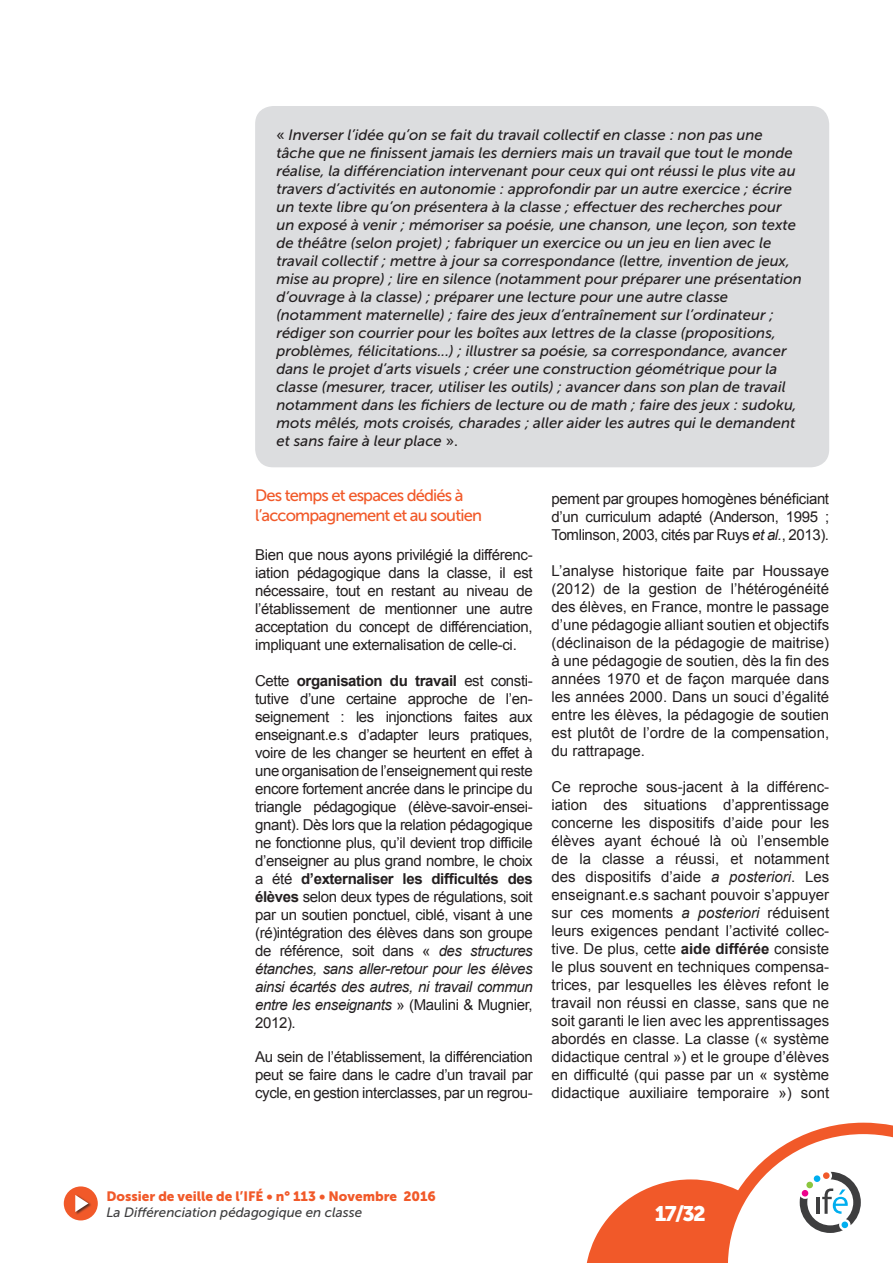
<style>
.page{position:relative;width:893px;height:1263px;background:#fff}
.page>*{position:absolute;margin:0;border:0;box-sizing:border-box;transform-origin:0 0}
.t1{font:21px "Museo Sans 900";color:#fff}
.t2{font:16.5px/19.8px "Museo Sans 500";letter-spacing:-.05em;color:#f15929}
.t3{font:15px/18px "Arial";letter-spacing:-.02em;color:#231f20;text-align:justify}
.t4{font:italic 15px/18px "Museo Sans 500";color:#231f20}
.t5{font:13.5px "Museo Sans 900";color:#f15929}
.t6{font:italic 13.5px "Museo Sans 500";color:#3e3e3f}
.s1{font-style:normal}
.s2{font-weight:700}
.s3{font-style:italic}
</style>
<div class="page">
<div style="left:64px;top:1186px;width:34px;height:34px;background:#f15929;border-radius:50%"></div>
<div style="left:75px;top:1194px;width:16px;height:21px;background:#231f20;opacity:.75"></div>
<svg style="left:75px;top:1195px;width:13px;height:17px"></svg>
<svg style="left:587px;top:1123px;width:306px;height:140px"></svg>
<div style="left:806px;top:1181px;width:7px;height:7px;background:#8bc63e;border-radius:50%"></div>
<div style="left:814px;top:1175px;width:6px;height:7px;background:#00aeef;border-radius:50%"></div>
<div style="left:823px;top:1172px;width:7px;height:7px;background:#f15929;border-radius:50%"></div>
<div style="left:841px;top:1221px;width:7px;height:7px;background:#00aeef;border-radius:50%"></div>
<div style="left:801px;top:1190px;width:7px;height:7px;background:#ed028c;border-radius:50%"></div>
<div style="left:255px;top:106px;width:574px;height:361px;background:#dcdddf;border-radius:18px"></div>
<p class="t4" style="left:276px;top:126px;width:527px"><span class="s1">«</span> Inverser l’idée qu’on se fait du travail collectif en classe : non pas une tâche que ne finissent jamais les derniers mais un travail que tout le monde réalise, la différenciation intervenant pour ceux qui ont réussi le plus vite au travers d’activités en autonomie : approfondir par un autre exercice ; écrire un texte libre qu’on présentera à la classe ; effectuer des recherches pour un exposé à venir ; mémoriser sa poésie, une chanson, une leçon, son texte de théâtre (selon projet) ; fabriquer un exercice ou un jeu en lien avec le travail collectif ; mettre à jour sa correspondance (lettre, invention de jeux, mise au propre) ; lire en silence (notamment pour préparer une présentation d’ouvrage à la classe) ; préparer une lecture pour une autre classe (notamment maternelle) ; faire des jeux d’entraînement sur l’ordinateur ; rédiger son courrier pour les boîtes aux lettres de la classe (propositions, problèmes, félicitations...) ; illustrer sa poésie, sa correspondance, avancer dans le projet d’arts visuels ; créer une construction géométrique pour la classe (mesurer, tracer, utiliser les outils) ; avancer dans son plan de travail notamment dans les fichiers de lecture ou de math ; faire des jeux : sudoku, mots mêlés, mots croisés, charades ; aller aider les autres qui le demandent et sans faire à leur place <span class="s1">».</span></p>
<p class="t2" style="left:255px;top:485px;width:228px">Des temps et espaces dédiés à l’accompagnement et au soutien</p>
<p class="t3" style="left:255px;top:546px;width:279px">Bien que nous ayons privilégié la différenc&shy;iation pédagogique dans la classe, il est nécessaire, tout en restant au niveau de l’établissement de mentionner une autre acceptation du concept de différenciation, impliquant une externalisation de celle-ci.</p>
<p class="t3" style="left:255px;top:672px;width:279px">Cette <span class="s2">organisation du travail</span> est consti&shy;tutive d’une certaine approche de l’en&shy;seignement : les injonctions faites aux enseignant.e.s d’adapter leurs pratiques, voire de les changer se heurtent en effet à une organisation de l’enseignement qui reste encore fortement ancrée dans le principe du triangle pédagogique (élève-savoir-ensei&shy;gnant). Dès lors que la relation pédagogique ne fonctionne plus, qu’il devient trop difficile d’enseigner au plus grand nombre, le choix a été <span class="s2">d’externaliser les difficultés des élèves</span> selon deux types de régulations, soit par un soutien ponctuel, ciblé, visant à une (ré)intégration des élèves dans son groupe de référence, soit dans « <span class="s3">des structures étanches, sans aller-retour pour les élèves ainsi écartés des autres, ni travail commun entre les enseignants</span> » (Maulini &amp; Mugnier, 2012).</p>
<p class="t3" style="left:255px;top:1048px;width:279px">Au sein de l’établissement, la différenciation peut se faire dans le cadre d’un travail par cycle, en gestion interclasses, par un regrou-</p>
<p class="t3" style="left:551px;top:490px;width:279px">pement par groupes homogènes bénéficiant d’un curriculum adapté (Anderson, 1995 ; Tomlinson, 2003, cités par Ruys <span class="s3">et al.</span>, 2013).</p>
<p class="t3" style="left:551px;top:562px;width:279px">L’analyse historique faite par Houssaye (2012) de la gestion de l’hétérogénéité des élèves, en France, montre le passage d’une pédagogie alliant soutien et objectifs (déclinaison de la pédagogie de maitrise) à une pédagogie de soutien, dès la fin des années 1970 et de façon marquée dans les années 2000. Dans un souci d’égalité entre les élèves, la pédagogie de soutien est plutôt de l’ordre de la compensation, du rattrapage.</p>
<p class="t3" style="left:551px;top:778px;width:279px">Ce reproche sous-jacent à la différenc&shy;iation des situations d’apprentissage concerne les dispositifs d’aide pour les élèves ayant échoué là où l’ensemble de la classe a réussi, et notamment des dispositifs d’aide <span class="s3">a posteriori</span>. Les enseignant.e.s sachant pouvoir s’appuyer sur ces moments <span class="s3">a posteriori</span> réduisent leurs exigences pendant l’activité collec&shy;tive. De plus, cette <span class="s2">aide différée</span> consiste le plus souvent en techniques compensa&shy;trices, par lesquelles les élèves refont le travail non réussi en classe, sans que ne soit garanti le lien avec les apprentissages abordés en classe. La classe (« système didactique central ») et le groupe d’élèves en difficulté (qui passe par un « système didactique auxiliaire temporaire ») sont</p>
<p class="t5" style="left:106px;top:1188px;width:331px">Dossier de veille de l’IFÉ • n° 113 • Novembre 2016</p>
<p class="t6" style="left:106px;top:1205px;width:257px">La Différenciation pédagogique en classe</p>
<h1 class="t1" style="left:655px;top:1202px;width:52px">17/32</h1>
</div>
